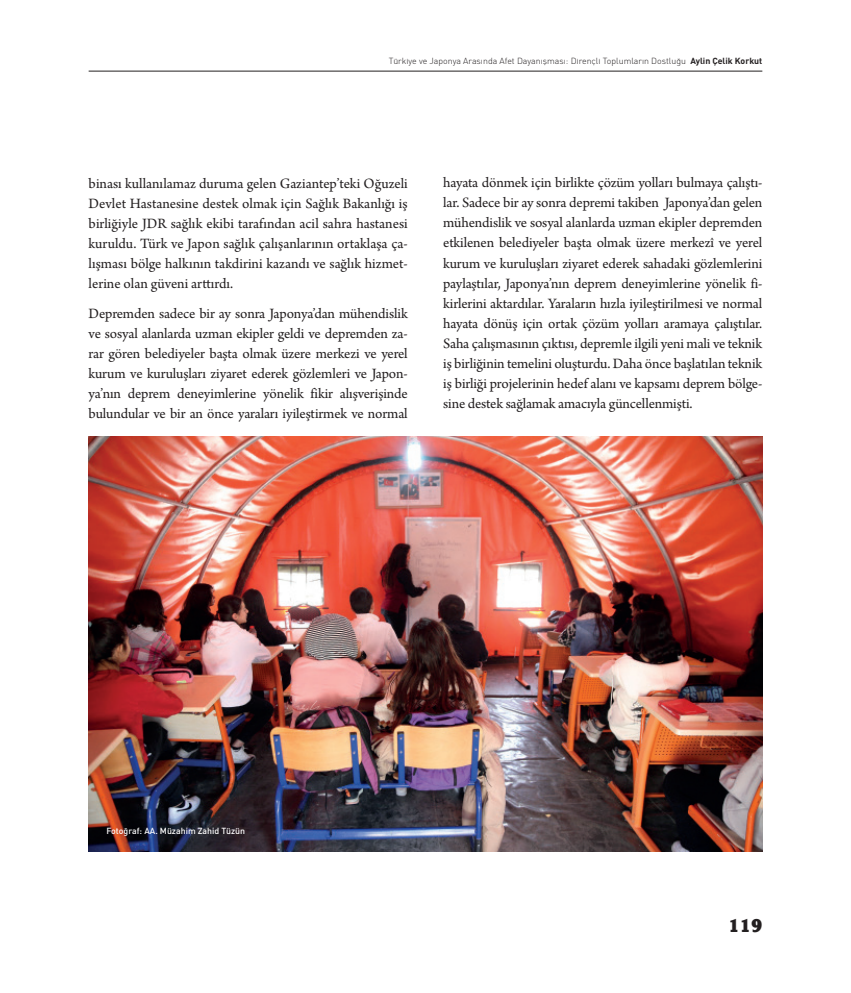
<style>
.page{position:relative;width:851px;height:993px;background:#fff}
.page>*{position:absolute;margin:0;border:0;box-sizing:border-box;transform-origin:0 0}
.t1{font:20px "Clearface Gothic Extra Bold T.";color:#231f20}
.t2{font:15px/20px "Arno Pro";letter-spacing:-.01em;color:#231f20;text-align:justify}
.t3{font:300 8.75px "DIN Pro";color:#231f20}
.t4{font:500 8.75px "DIN Pro";color:#fff}
.s1{font-weight:700}
</style>
<div class="page">
<hr style="left:89px;top:71px;width:673px;height:1px;background:#231f20">
<img style="left:89px;top:436px;width:673px;height:414px">
<p class="t3" style="left:389px;top:56px;width:375px">Türkiye ve Japonya Arasında Afet Dayanışması: Dirençli Toplumların Dostluğu <span class="s1">Aylin Çelik Korkut</span></p>
<p class="t2" style="left:89px;top:174px;width:320px">binası kullanılamaz duruma gelen Gaziantep’teki Oğuzeli Devlet Hastanesine destek olmak için Sağlık Bakanlığı iş birliğiyle JDR sağlık ekibi tarafından acil sahra hastanesi kuruldu. Türk ve Japon sağlık çalışanlarının ortaklaşa ça&shy;lışması bölge halkının takdirini kazandı ve sağlık hizmet&shy;lerine olan güveni arttırdı.</p>
<p class="t2" style="left:89px;top:304px;width:320px">Depremden sadece bir ay sonra Japonya’dan mühendislik ve sosyal alanlarda uzman ekipler geldi ve depremden za&shy;rar gören belediyeler başta olmak üzere merkezi ve yerel kurum ve kuruluşları ziyaret ederek gözlemleri ve Japon&shy;ya’nın deprem deneyimlerine yönelik fikir alışverişinde bulundular ve bir an önce yaraları iyileştirmek ve normal</p>
<p class="t2" style="left:443px;top:174px;width:320px">hayata dönmek için birlikte çözüm yolları bulmaya çalıştı&shy;lar. Sadece bir ay sonra depremi takiben Japonya’dan gelen mühendislik ve sosyal alanlarda uzman ekipler depremden etkilenen belediyeler başta olmak üzere merkezî ve yerel kurum ve kuruluşları ziyaret ederek sahadaki gözlemlerini paylaştılar, Japonya’nın deprem deneyimlerine yönelik fi&shy;kirlerini aktardılar. Yaraların hızla iyileştirilmesi ve normal hayata dönüş için ortak çözüm yolları aramaya çalıştılar.<br>Saha çalışmasının çıktısı, depremle ilgili yeni mali ve teknik iş birliğinin temelini oluşturdu. Daha önce başlatılan teknik iş birliği projelerinin hedef alanı ve kapsamı deprem bölge&shy;sine destek sağlamak amacıyla güncellenmişti.</p>
<p class="t4" style="left:106px;top:825px;width:140px">Fotoğraf: AA. Müzahim Zahid Tüzün</p>
<h1 class="t1" style="left:728px;top:912px;width:36px">119</h1>
</div>
